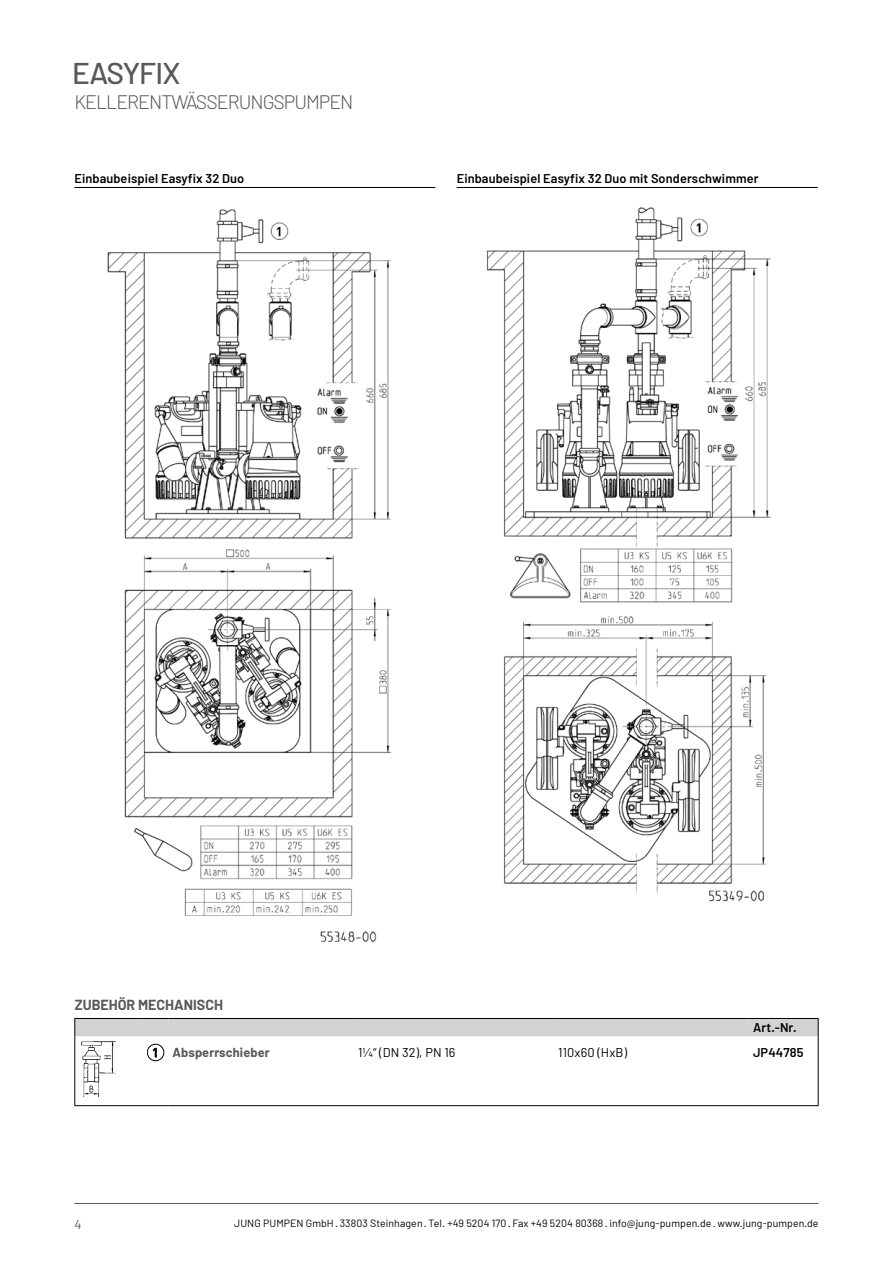
<style>
.page{position:relative;width:893px;height:1263px;background:#fff}
.page>*{position:absolute;margin:0;border:0;box-sizing:border-box;transform-origin:0 0}
.t1{font:500 30px "Barlow";letter-spacing:-.03em;color:#58595b}
.t2{font:300 19.5px "Barlow";letter-spacing:-.05em;color:#58595b}
.t3{font:700 14.25px "Barlow";color:#58595b}
.t4{font:600 12.75px "Barlow";letter-spacing:.01em;color:#000}
.t5{font:12.75px "Barlow";letter-spacing:.01em;color:#000}
.t6{font:700 12.75px "Barlow";letter-spacing:.01em;color:#58595b}
.t7{font:12.75px "Barlow";color:#58595b}
.t8{font:10.5px "Barlow";letter-spacing:.01em;color:#000}
.s1{font-family:"DIN Pro";color:#000}
</style>
<div class="page">
<hr style="left:74px;top:1203px;width:745px;height:1px;background:#58595b">
<div style="left:74px;top:1018px;width:745px;height:18px;background:#d1d3d4"></div>
<hr style="left:168px;top:1018px;width:186px;height:1px;background:#000">
<hr style="left:354px;top:1018px;width:119px;height:1px;background:#000">
<hr style="left:473px;top:1018px;width:81px;height:1px;background:#000">
<hr style="left:554px;top:1018px;width:195px;height:1px;background:#000">
<hr style="left:749px;top:1018px;width:70px;height:1px;background:#000">
<hr style="left:74px;top:1036px;width:1px;height:69px;background:#000">
<hr style="left:74px;top:1105px;width:69px;height:1px;background:#000">
<svg style="left:143px;top:1105px;width:25px;height:1px"></svg>
<hr style="left:168px;top:1105px;width:186px;height:1px;background:#000">
<hr style="left:354px;top:1105px;width:119px;height:1px;background:#000">
<hr style="left:473px;top:1105px;width:81px;height:1px;background:#000">
<hr style="left:554px;top:1105px;width:195px;height:1px;background:#000">
<hr style="left:818px;top:1036px;width:1px;height:69px;background:#000">
<hr style="left:749px;top:1105px;width:70px;height:1px;background:#000">
<img style="left:81px;top:1041px;width:35px;height:56px">
<div style="left:147px;top:1044px;width:17px;height:17px;border:1px solid #000;border-radius:50%"></div>
<svg style="left:153px;top:1047px;width:4px;height:11px"></svg>
<hr style="left:74px;top:187px;width:361px;height:1px;background:#000">
<img style="left:107px;top:209px;width:285px;height:733px">
<hr style="left:457px;top:187px;width:361px;height:1px;background:#000">
<img style="left:487px;top:207px;width:284px;height:695px">
<h1 class="t1" style="left:72px;top:55px;width:110px">EASYFIX</h1>
<h2 class="t2" style="left:74px;top:90px;width:281px">KELLERENTWÄSSERUNGSPUMPEN</h2>
<p class="t4" style="left:74px;top:170px;width:171px">Einbaubeispiel Easyfix 32 Duo</p>
<p class="t4" style="left:457px;top:170px;width:303px">Einbaubeispiel Easyfix 32 Duo mit Sonderschwimmer</p>
<h3 class="t3" style="left:75px;top:996px;width:150px">ZUBEHÖR MECHANISCH</h3>
<p class="t4" style="left:753px;top:1019px;width:45px">Art.-Nr.</p>
<p class="t7" style="left:74px;top:1216px;width:9px">4</p>
<p class="t6" style="left:152px;top:1044px;width:119px"><span class="s1">1</span> Absperrschieber</p>
<p class="t5" style="left:358px;top:1044px;width:99px">1¼“ (DN 32), PN 16</p>
<p class="t5" style="left:558px;top:1044px;width:70px">110x60 (HxB)</p>
<p class="t4" style="left:753px;top:1044px;width:52px">JP44785</p>
<p class="t8" style="left:234px;top:1216px;width:586px">JUNG PUMPEN GmbH · 33803 Steinhagen · Tel. +49 5204 170 · Fax +49 5204 80368 · info@jung-pumpen.de · www.jung-pumpen.de</p>
</div>
